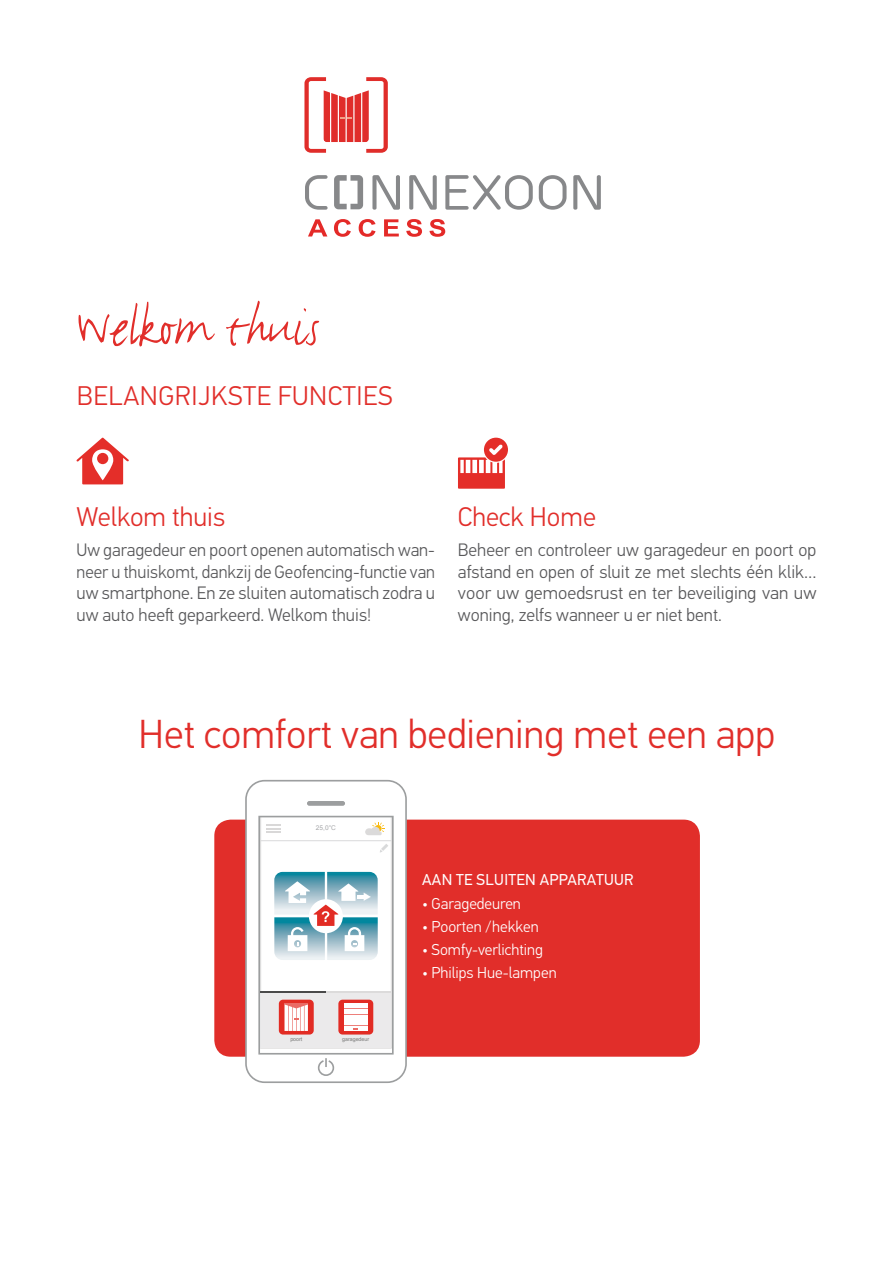
<style>
.page{position:relative;width:893px;height:1263px;background:#fff}
.page>*{position:absolute;margin:0;border:0;box-sizing:border-box;transform-origin:0 0}
.t1{font:500 58.5px "FF Justlefthand";color:#e12e2a}
.t2{font:300 40.5px "PF Din Text Pro";color:#e12e2a}
.t3{font:300 27px "PF Din Text Pro";letter-spacing:.02em;color:#e12e2a}
.t4{font:300 27px "PF Din Text Pro";color:#e12e2a}
.t5{font:300 18px/21.6px "PF Din Text Pro";color:#58585a;text-align:justify}
.t6{font:300 15.75px "PF Din Text Pro";color:#fff}
.t7{font:15.75px "PF Din Text Pro";letter-spacing:.02em;color:#fff}
.t8{font:6.6px "Arial";color:#a7a8aa}
.t9{font:5.25px "Arial";color:#797978}
</style>
<div class="page">
<svg style="left:304px;top:77px;width:84px;height:76px"></svg>
<svg style="left:308px;top:219px;width:19px;height:17px"></svg>
<svg style="left:334px;top:219px;width:17px;height:18px"></svg>
<svg style="left:359px;top:219px;width:17px;height:18px"></svg>
<svg style="left:384px;top:219px;width:15px;height:17px"></svg>
<svg style="left:406px;top:219px;width:16px;height:18px"></svg>
<svg style="left:429px;top:219px;width:16px;height:18px"></svg>
<svg style="left:372px;top:175px;width:28px;height:35px"></svg>
<svg style="left:409px;top:175px;width:28px;height:35px"></svg>
<svg style="left:445px;top:175px;width:88px;height:35px"></svg>
<svg style="left:539px;top:175px;width:28px;height:35px"></svg>
<svg style="left:573px;top:175px;width:28px;height:35px"></svg>
<svg style="left:305px;top:175px;width:23px;height:35px"></svg>
<svg style="left:334px;top:175px;width:29px;height:34px"></svg>
<svg style="left:76px;top:437px;width:53px;height:47px"></svg>
<svg style="left:458px;top:438px;width:50px;height:51px"></svg>
<div style="left:214px;top:820px;width:486px;height:237px;background:#e12e2a;border-radius:16px"></div>
<svg style="left:244px;top:779px;width:164px;height:304px"></svg>
<div style="left:307px;top:801px;width:38px;height:5px;border:2px solid #9c9e9f;border-radius:2px"></div>
<svg style="left:317px;top:1058px;width:18px;height:19px"></svg>
<h1 class="t1" style="left:77px;top:294px;width:244px">Welkom thuis</h1>
<h3 class="t3" style="left:77px;top:380px;width:317px">BELANGRIJKSTE FUNCTIES</h3>
<h3 class="t4" style="left:77px;top:501px;width:150px">Welkom thuis</h3>
<p class="t5" style="left:77px;top:539px;width:360px">Uw garagedeur en poort openen automatisch wan&shy;neer u thuiskomt, dankzij de Geofencing-functie van uw smartphone. En ze sluiten automatisch zodra u uw auto heeft geparkeerd. Welkom thuis!</p>
<h3 class="t4" style="left:458px;top:501px;width:140px">Check Home</h3>
<p class="t5" style="left:458px;top:539px;width:360px">Beheer en controleer uw garagedeur en poort op afstand en open of sluit ze met slechts één klik… voor uw gemoedsrust en ter beveiliging van uw woning, zelfs wanneer u er niet bent.</p>
<h2 class="t2" style="left:139px;top:711px;width:638px">Het comfort van bediening met een app</h2>
<p class="t8" style="left:316px;top:824px;width:22px">25,0°C</p>
<p class="t9" style="left:290px;top:1035px;width:14px">poort</p>
<p class="t9" style="left:342px;top:1035px;width:29px">garagedeur</p>
<p class="t7" style="left:422px;top:871px;width:213px">AAN TE SLUITEN APPARATUUR</p>
<p class="t6" style="left:422px;top:894px;width:100px">• Garagedeuren</p>
<p class="t6" style="left:422px;top:917px;width:118px">• Poorten /hekken</p>
<p class="t6" style="left:422px;top:940px;width:123px">• Somfy-verlichting</p>
<p class="t6" style="left:422px;top:963px;width:136px">• Philips Hue-lampen</p>
</div>
